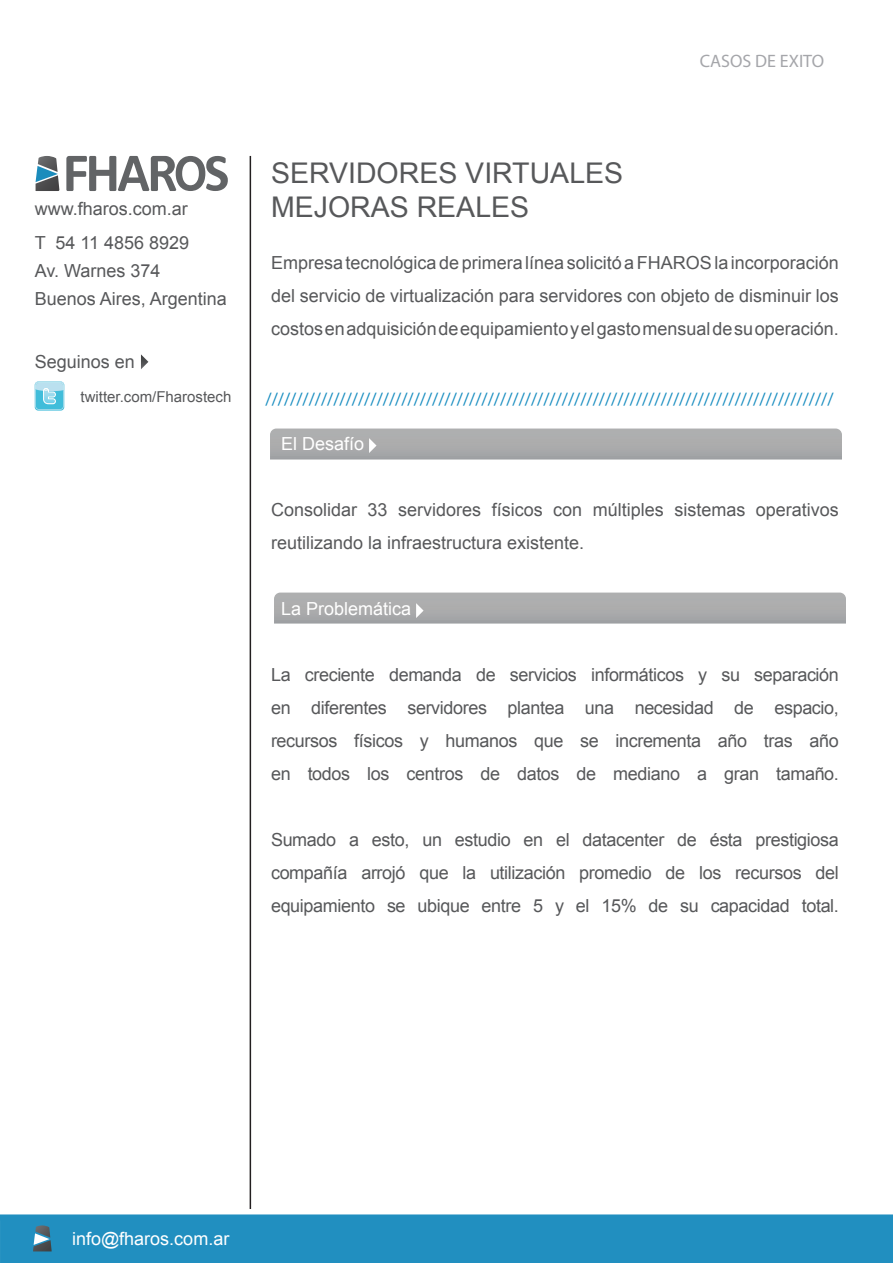
<style>
.page{position:relative;width:893px;height:1263px;background:#fff}
.page>*{position:absolute;margin:0;border:0;box-sizing:border-box;transform-origin:0 0}
.t1{font:28.5px "Arial";color:#57585a}
.t2{font:18px/33px "Arial";color:#57585a;text-align:justify}
.t3{font:18px "Myriad Pro";color:#188dc0}
.t4{font:18px "Arial";color:#fff}
.t5{font:18px "Myriad Pro";color:#a5a6aa}
.t6{font:15px "Arial";color:#57585a}
</style>
<div class="page">
<svg style="left:66px;top:156px;width:162px;height:35px"></svg>
<svg style="left:36px;top:156px;width:23px;height:35px"></svg>
<hr style="left:250px;top:156px;width:1px;height:1053px;background:#231f20">
<svg style="left:270px;top:428px;width:572px;height:31px;background:#abacad"></svg>
<svg style="left:274px;top:592px;width:572px;height:31px;background:#abacad"></svg>
<div style="left:0;top:1214px;width:893px;height:49px;background:#218fc0"></div>
<svg style="left:35px;top:381px;width:29px;height:30px"></svg>
<svg style="left:35px;top:381px;width:29px;height:29px"></svg>
<svg style="left:141px;top:354px;width:7px;height:15px"></svg>
<p class="t5" style="left:700px;top:49px;width:126px">CASOS DE EXITO</p>
<p class="t2" style="left:35px;top:192px;width:155px">www.fharos.com.ar</p>
<p class="t2" style="left:35px;top:227px;width:156px">T 54 11 4856 8929</p>
<p class="t2" style="left:35px;top:254px;width:127px">Av. Warnes 374</p>
<p class="t2" style="left:35px;top:282px;width:194px">Buenos Aires, Argentina</p>
<p class="t2" style="left:35px;top:345px;width:102px">Seguinos en</p>
<p class="t6" style="left:81px;top:386px;width:152px">twitter.com/Fharostech</p>
<p class="t1" style="left:271px;top:154px;width:354px">SERVIDORES VIRTUALES</p>
<p class="t1" style="left:271px;top:188px;width:260px">MEJORAS REALES</p>
<p class="t2" style="left:271px;top:246px;width:569px">Empresa tecnológica de primera línea solicitó a FHAROS la incorporación del servicio de virtualización para servidores con objeto de disminuir los costos en adquisición de equipamiento y el gasto mensual de su operación.</p>
<p class="t3" style="left:266px;top:388px;width:570px">////////////////////////////////////////////////////////////////////////////////////////////</p>
<p class="t4" style="left:281px;top:432px;width:85px">El Desafío</p>
<p class="t2" style="left:271px;top:493px;width:569px">Consolidar 33 servidores físicos con múltiples sistemas operativos reutilizando la infraestructura existente.</p>
<p class="t4" style="left:281px;top:597px;width:132px">La Problemática</p>
<p class="t2" style="left:271px;top:658px;width:569px">La creciente demanda de servicios informáticos y su separación en diferentes servidores plantea una necesidad de espacio, recursos físicos y humanos que se incrementa año tras año en todos los centros de datos de mediano a gran tamaño.</p>
<p class="t2" style="left:271px;top:823px;width:569px">Sumado a esto, un estudio en el datacenter de ésta prestigiosa compañía arrojó que la utilización promedio de los recursos del equipamiento se ubique entre 5 y el 15% de su capacidad total.</p>
<p class="t4" style="left:72px;top:1227px;width:159px">info@fharos.com.ar</p>
</div>
